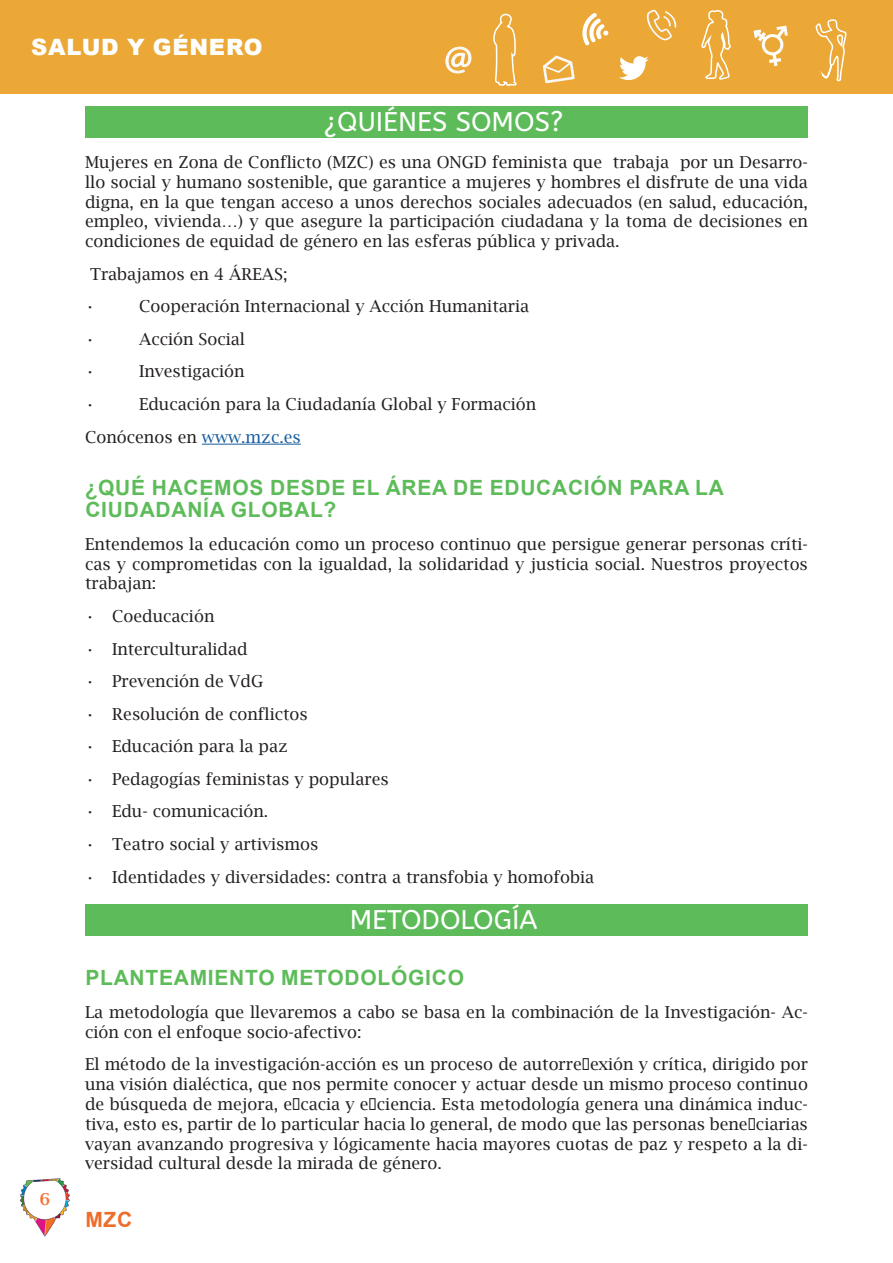
<style>
.page{position:relative;width:893px;height:1263px;background:#fff}
.page>*{position:absolute;margin:0;border:0;box-sizing:border-box;transform-origin:0 0}
.Título_1{font:27px "A Bee Zee";color:#fff}
.t1{font:900 22.5px "Arial";letter-spacing:.035em;color:#fdffff}
.TITULO_4{font:700 21px/22.5px "Arial";letter-spacing:.035em;color:#5dbc59}
.t2{font:700 21px "Arial";color:#ed6d2a}
.t3{font:16.5px/19.8px "Lucida Bright";color:#231f20;text-align:justify}
.t4{font:600 16.5px "Lucida Bright";color:#f37336}
.s1{color:#175d9e}
</style>
<div class="page">
<div style="left:0;top:0;width:893px;height:94px;background:#eba837"></div>
<svg style="left:543px;top:56px;width:32px;height:27px"></svg>
<svg style="left:647px;top:9px;width:29px;height:32px"></svg>
<svg style="left:701px;top:10px;width:146px;height:72px"></svg>
<svg style="left:582px;top:13px;width:26px;height:32px"></svg>
<svg style="left:619px;top:56px;width:30px;height:24px"></svg>
<svg style="left:445px;top:46px;width:27px;height:28px"></svg>
<svg style="left:493px;top:13px;width:24px;height:74px"></svg>
<img style="left:19px;top:1178px;width:51px;height:59px">
<div style="left:85px;top:106px;width:723px;height:32px;background:#5dbc59"></div>
<hr style="left:202px;top:444px;width:99px;height:1px;background:#175d9e">
<div style="left:85px;top:904px;width:723px;height:32px;background:#5dbc59"></div>
<h2 class="t1" style="left:31px;top:31px;width:233px">SALUD Y GÉNERO</h2>
<p class="t4" style="left:40px;top:1189px;width:12px">6</p>
<p class="Título_1" style="left:324px;top:106px;width:241px">¿QUIÉNES SOMOS?</p>
<p class="t3" style="left:85px;top:152px;width:724px">Mujeres en Zona de Conflicto (MZC) es una ONGD feminista que trabaja por un Desarro&shy;llo social y humano sostenible, que garantice a mujeres y hombres el disfrute de una vida digna, en la que tengan acceso a unos derechos sociales adecuados (en salud, educación, empleo, vivienda…) y que asegure la participación ciudadana y la toma de decisiones en condiciones de equidad de género en las esferas pública y privada.</p>
<p class="t3" style="left:90px;top:264px;width:199px">Trabajamos en 4 ÁREAS;</p>
<p class="t3" style="left:85px;top:296px;width:12px">•</p>
<p class="t3" style="left:139px;top:296px;width:391px">Cooperación Internacional y Acción Humanitaria</p>
<p class="t3" style="left:85px;top:329px;width:12px">•</p>
<p class="t3" style="left:139px;top:329px;width:108px">Acción Social</p>
<p class="t3" style="left:85px;top:362px;width:12px">•</p>
<p class="t3" style="left:139px;top:362px;width:107px">Investigación</p>
<p class="t3" style="left:85px;top:394px;width:12px">•</p>
<p class="t3" style="left:139px;top:394px;width:399px">Educación para la Ciudadanía Global y Formación</p>
<p class="t3" style="left:85px;top:427px;width:217px">Conócenos en <span class="s1">www.mzc.es</span></p>
<p class="TITULO_4" style="left:85px;top:476px;width:640px">¿QUÉ HACEMOS DESDE EL ÁREA DE EDUCACIÓN PARA LA<br>CIUDADANÍA GLOBAL?</p>
<p class="t3" style="left:85px;top:534px;width:724px">Entendemos la educación como un proceso continuo que persigue generar personas críti&shy;cas y comprometidas con la igualdad, la solidaridad y justicia social. Nuestros proyectos trabajan:</p>
<p class="t3" style="left:85px;top:606px;width:131px">• Coeducación</p>
<p class="t3" style="left:85px;top:639px;width:164px">• Interculturalidad</p>
<p class="t3" style="left:85px;top:671px;width:180px">• Prevención de VdG</p>
<p class="t3" style="left:85px;top:704px;width:224px">• Resolución de conflictos</p>
<p class="t3" style="left:85px;top:736px;width:204px">• Educación para la paz</p>
<p class="t3" style="left:85px;top:769px;width:305px">• Pedagogías feministas y populares</p>
<p class="t3" style="left:85px;top:801px;width:185px">• Edu- comunicación.</p>
<p class="t3" style="left:85px;top:834px;width:235px">• Teatro social y artivismos</p>
<p class="t3" style="left:85px;top:867px;width:511px">• Identidades y diversidades: contra a transfobia y homofobia</p>
<p class="Título_1" style="left:350px;top:904px;width:189px">METODOLOGÍA</p>
<p class="TITULO_4" style="left:85px;top:967px;width:380px">PLANTEAMIENTO METODOLÓGICO</p>
<p class="t3" style="left:85px;top:1002px;width:724px">La metodología que llevaremos a cabo se basa en la combinación de la Investigación- Ac&shy;ción con el enfoque socio-afectivo:</p>
<p class="t3" style="left:85px;top:1054px;width:724px">El método de la investigación-acción es un proceso de autorreflexión y crítica, dirigido por una visión dialéctica, que nos permite conocer y actuar desde un mismo proceso continuo de búsqueda de mejora, eficacia y eficiencia. Esta metodología genera una dinámica induc&shy;tiva, esto es, partir de lo particular hacia lo general, de modo que las personas beneficiarias vayan avanzando progresiva y lógicamente hacia mayores cuotas de paz y respeto a la di&shy;versidad cultural desde la mirada de género.</p>
<p class="t2" style="left:85px;top:1205px;width:48px">MZC</p>
</div>
